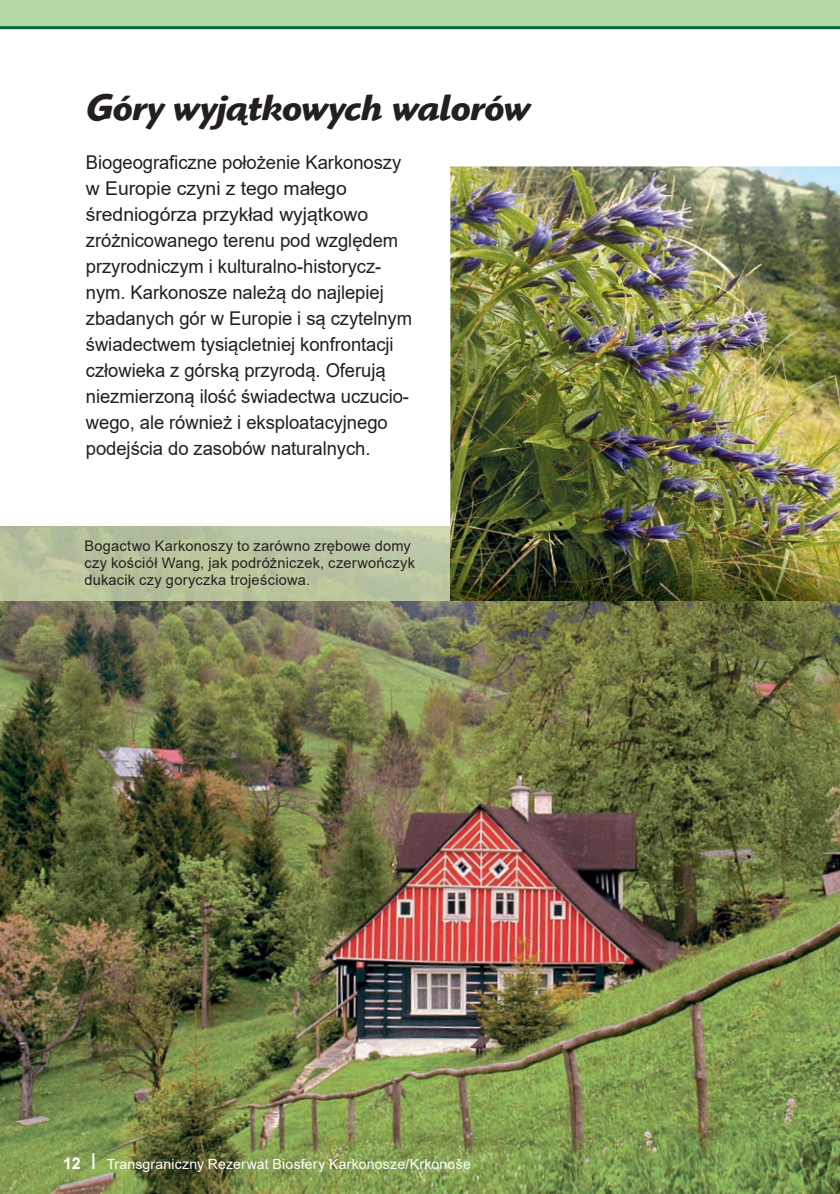
<style>
.page{position:relative;width:840px;height:1194px;background:#fff}
.page>*{position:absolute;margin:0;border:0;box-sizing:border-box;transform-origin:0 0}
.t1{font:italic 700 38px "Highlander LTCE";letter-spacing:-.005em;color:#231f20;scale:.93 1}
.t2{font:19px/26px "Arial";letter-spacing:-.005em;color:#231f20}
.t3{font:14.6px/17px "Arial";letter-spacing:.015em;color:#231f20}
.t4{font:14px "Arial";letter-spacing:.015em;color:#fff}
.s1{font-weight:700;font-size:16px}
.s2{font-size:22px}
</style>
<div class="page">
<img style="left:0;top:600px;width:840px;height:593px">
<img style="left:450px;top:166px;width:390px;height:373px">
<img style="left:450px;top:539px;width:390px;height:61px">
<div style="left:0;top:0;width:840px;height:28px;background:#b5daa5"></div>
<hr style="left:0;top:26px;width:840px;height:3px;background:#026442">
<h1 class="t1" style="left:86px;top:95px;width:479px">Góry wyjątkowych walorów</h1>
<p class="t2" style="left:86px;top:149px;width:327px">Biogeograficzne położenie Karkonoszy w Europie czyni z tego małego średniogórza przykład wyjątkowo zróżnicowanego terenu pod względem przyrodniczym i kulturalno-historycz&shy;nym. Karkonosze należą do najlepiej zbadanych gór w Europie i są czytelnym świadectwem tysiącletniej konfrontacji człowieka z górską przyrodą. Oferują niezmierzoną ilość świadectwa uczucio&shy;wego, ale również i eksploatacyjnego podejścia do zasobów naturalnych.</p>
<p class="t3" style="left:84px;top:537px;width:332px">Bogactwo Karkonoszy to zarówno zrębowe domy czy kościół Wang, jak podróżniczek, czerwończyk dukacik czy goryczka trojeściowa.</p>
<p class="t4" style="left:63px;top:1156px;width:409px"><span class="s1">12</span> <span class="s2">l</span> Transgraniczny Rezerwat Biosfery Karkonosze/Krkonoše</p>
</div>
